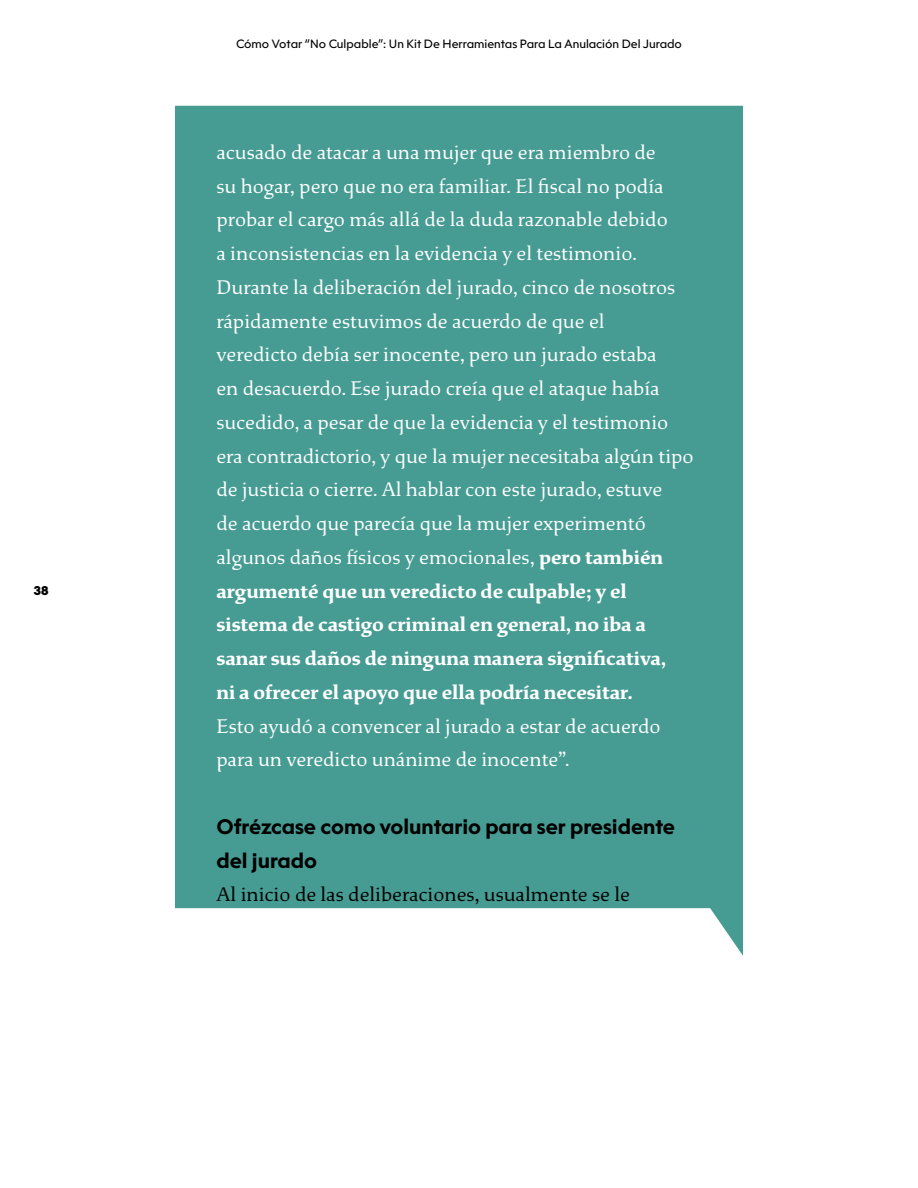
<style>
.page{position:relative;width:918px;height:1188px;background:#fff}
.page>*{position:absolute;margin:0;border:0;box-sizing:border-box;transform-origin:0 0}
.t1{font:21px/33.8px "Study";color:#fff}
.t2{font:700 21px/33.8px "Elevatorv 0.18";color:#000}
.t3{font:21px "Study";color:#000}
.t4{font:900 12.75px "Elevatorv 0.18 Display";color:#000}
.t5{font:500 12px "Elevatorv 0.18";color:#000}
.s1{font-weight:700}
</style>
<div class="page">
<div style="left:175px;top:106px;width:568px;height:850px;background:#469c93"></div>
<p class="t4" style="left:34px;top:583px;width:16px">38</p>
<p class="t5" style="left:236px;top:36px;width:447px">Cómo Votar “No Culpable”: Un Kit De Herramientas Para La Anulación Del Jurado</p>
<p class="t1" style="left:216px;top:136px;width:479px">acusado de atacar a una mujer que era miembro de<br>su hogar, pero que no era familiar. El fiscal no podía probar el cargo más allá de la duda razonable debido<br>a inconsistencias en la evidencia y el testimonio.<br>Durante la deliberación del jurado, cinco de nosotros rápidamente estuvimos de acuerdo de que el<br>veredicto debía ser inocente, pero un jurado estaba<br>en desacuerdo. Ese jurado creía que el ataque había sucedido, a pesar de que la evidencia y el testimonio era contradictorio, y que la mujer necesitaba algún tipo de justicia o cierre. Al hablar con este jurado, estuve<br>de acuerdo que parecía que la mujer experimentó algunos daños físicos y emocionales, <span class="s1">pero también argumenté que un veredicto de culpable; y el sistema de castigo criminal en general, no iba a sanar sus daños de ninguna manera significativa,<br>ni a ofrecer el apoyo que ella podría necesitar.</span></p>
<p class="t1" style="left:216px;top:709px;width:446px">Esto ayudó a convencer al jurado a estar de acuerdo para un veredicto unánime de inocente”.</p>
<p class="t2" style="left:216px;top:810px;width:460px">Ofrézcase como voluntario para ser presidente del jurado</p>
<p class="t3" style="left:216px;top:883px;width:415px">Al inicio de las deliberaciones, usualmente se le</p>
</div>
